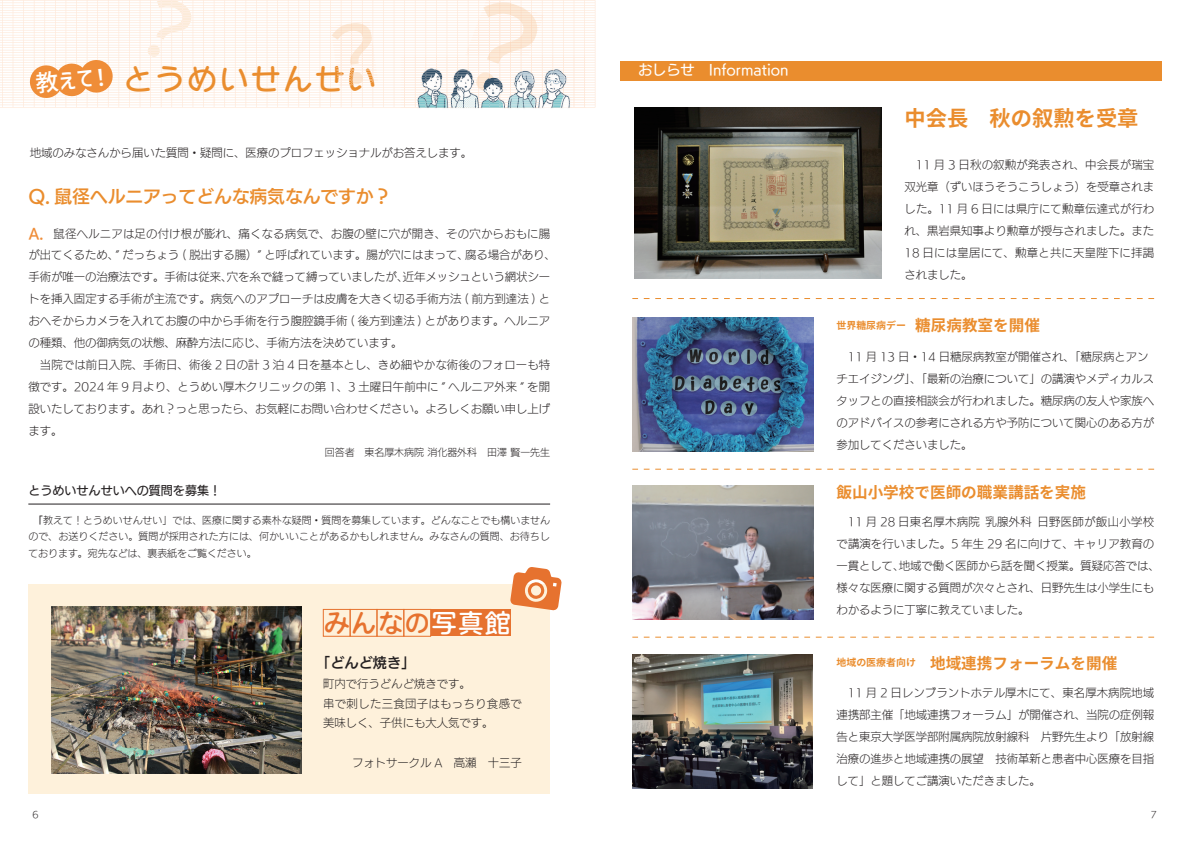
<style>
.page{position:relative;width:1191px;height:842px;background:#fff}
.page>*{position:absolute;margin:0;border:0;box-sizing:border-box;transform-origin:0 0}
.t1{font:31.9px "Wanpaku Rera 4";color:#ea8d2e}
.t2{font:26.9px "Mizolet";color:#e6722f}
.t3{font:23.1px "Corporate Logo Medium ver 2";color:#fff}
.t4{font:700 21.3px "Source Han Sans JP";color:#ea8d2e}
.t5{font:17.7px "UD Kakugo Large Pr 6 N DB";color:#ea8d2e}
.t6{font:700 15.6px "Source Han Sans JP";color:#ea8d2e}
.t7{font:14.2px "UD Kakugo Large Pr 6 N M";color:#fff}
.t8{font:14.2px "UD Kakugo Large Pr 6 N DB";color:#231f20}
.t9{font:12px "UD Kakugo Large Pr 6 N M";color:#231f20}
.t10{font:11.3px/22px "UD Kakugo Large Pr 6 N L";color:#231f20}
.t11{font:9.9px/16.3px "UD Kakugo Large Pr 6 N L";color:#231f20;text-align:justify}
.t12{font:9.2px "UD Kakugo Large Pr 6 N L";color:#231f20}
.s1{font-family:"UD Kakugo Large Pr 6 N DB";font-size:14.2px;color:#ef8d38}
.s2{font-family:"UD Kakugo Large Pr 6 N M"}
.s3{color:#fff}
.s4{font-size:9.9px}
</style>
<div class="page">
<div style="left:28px;top:584px;width:522px;height:210px;background:#fef1db"></div>
<svg style="left:0;top:0;width:595px;height:108px"></svg>
<hr style="left:28px;top:504px;width:522px;height:1px;background:#231f20">
<svg style="left:29px;top:59px;width:84px;height:40px"></svg>
<img style="left:400px;top:55px;width:185px;height:53px">
<div style="left:620px;top:61px;width:541px;height:20px;background:#ea8d2e"></div>
<img style="left:634px;top:108px;width:248px;height:170px">
<svg style="left:632px;top:298px;width:522px;height:1px"></svg>
<img style="left:52px;top:607px;width:249px;height:166px">
<img style="left:632px;top:485px;width:182px;height:134px">
<img style="left:632px;top:317px;width:182px;height:134px">
<img style="left:632px;top:655px;width:181px;height:133px">
<svg style="left:632px;top:469px;width:522px;height:1px"></svg>
<svg style="left:632px;top:637px;width:522px;height:1px"></svg>
<svg style="left:510px;top:567px;width:51px;height:43px"></svg>
<div style="left:323px;top:609px;width:27px;height:27px;border:1px solid #e6722f"></div>
<div style="left:350px;top:609px;width:27px;height:27px;border:1px solid #e6722f"></div>
<div style="left:377px;top:609px;width:27px;height:27px;border:1px solid #e6722f"></div>
<div style="left:403px;top:609px;width:28px;height:27px;border:1px solid #e6722f"></div>
<div style="left:430px;top:609px;width:27px;height:27px;background:#e6722f"></div>
<div style="left:457px;top:609px;width:27px;height:27px;background:#e6722f"></div>
<div style="left:484px;top:609px;width:27px;height:27px;background:#e6722f"></div>
<svg style="left:134px;top:0;width:63px;height:65px"></svg>
<svg style="left:330px;top:20px;width:48px;height:67px"></svg>
<svg style="left:456px;top:0;width:88px;height:101px"></svg>
<h3 class="t3" style="left:34px;top:68px;width:78px;rotate:-6deg">教えて！</h3>
<h1 class="t1" style="left:122px;top:63px;width:257px">とうめいせんせい</h1>
<p class="t10" style="left:30px;top:142px;width:444px">地域のみなさんから届いた質問・疑問に、医療のプロフェッショナルがお答えします。</p>
<h3 class="t5" style="left:28px;top:186px;width:364px">Q. 鼠径ヘルニアってどんな病気なんですか？</h3>
<p class="t10" style="left:28px;top:223px;width:529px"><span class="s1">A.</span> 鼠径ヘルニアは足の付け根が膨れ、痛くなる病気で、お腹の壁に穴が開き、その穴からおもに腸が出てくるため、” だっちょう ( 脱出する腸）” と呼ばれています。腸が穴にはまって、腐る場合があり、手術が唯一の治療法です。手術は従来、穴を糸で縫って縛っていましたが、近年メッシュという網状シートを挿入固定する手術が主流です。病気へのアプローチは皮膚を大きく切る手術方法 ( 前方到達法 ) とおへそからカメラを入れてお腹の中から手術を行う腹腔鏡手術 ( 後方到達法 ) とがあります。ヘルニアの種類、他の御病気の状態、麻酔方法に応じ、手術方法を決めています。<br>　当院では前日入院、手術日、術後 2 日の計 3 泊 4 日を基本とし、きめ細やかな術後のフォローも特徴です。2024 年 9 月より、とうめい厚木クリニックの第 1、3 土曜日午前中に ” ヘルニア外来 ” を開設いたしております。あれ？っと思ったら、お気軽にお問い合わせください。よろしくお願い申し上げます。</p>
<p class="t11" style="left:325px;top:444px;width:227px">回答者　東名厚木病院 消化器外科　田澤 賢一先生</p>
<p class="t9" style="left:28px;top:484px;width:194px">とうめいせんせいへの質問を募集！</p>
<p class="t11" style="left:28px;top:512px;width:523px"><span class="s2">　「</span>教えて！とうめいせんせい」では、医療に関する素朴な疑問・質問を募集しています。どんなことでも構いませんので、お送りください。質問が採用された方には、何かいいことがあるかもしれません。みなさんの質問、お待ちしております。宛先などは、裏表紙をご覧ください。</p>
<h2 class="t2" style="left:323px;top:609px;width:189px">みんなの<span class="s3">写真館</span></h2>
<p class="t8" style="left:316px;top:655px;width:101px">「どんど焼き」</p>
<p class="t10" style="left:323px;top:674px;width:200px;line-height:19.8px">町内で行うどんど焼きです。<br>串で刺した三食団子はもっちり食感で美味しく、子供にも大人気です。</p>
<p class="t10" style="left:352px;top:752px;width:171px">フォトサークル A　高瀬　十三子</p>
<p class="t7" style="left:638px;top:62px;width:152px">おしらせ　Information</p>
<h3 class="t4" style="left:904px;top:107px;width:235px">中会長　秋の叙勲を受章</h3>
<p class="t10" style="left:904px;top:154px;width:251px;text-align:justify">　11 月 3 日秋の叙勲が発表され、中会長が瑞宝双光章（ずいほうそうこうしょう）を受章されました。11 月 6 日には県庁にて勲章伝達式が行われ、黒岩県知事より勲章が授与されました。また18 日には皇居にて、勲章と共に天皇陛下に拝謁されました。</p>
<h3 class="t6" style="left:836px;top:317px;width:205px"><span class="s4">世界糖尿病デー</span> 糖尿病教室を開催</h3>
<p class="t10" style="left:836px;top:346px;width:319px">　11 月 13 日・14 日糖尿病教室が開催され、「糖尿病とアンチエイジング」、「最新の治療について」の講演やメディカルスタッフとの直接相談会が行われました。糖尿病の友人や家族へのアドバイスの参考にされる方や予防について関心のある方が参加してくださいました。</p>
<h3 class="t6" style="left:836px;top:483px;width:251px">飯山小学校で医師の職業講話を実施</h3>
<p class="t10" style="left:836px;top:511px;width:325px">　11 月 28 日東名厚木病院 乳腺外科 日野医師が飯山小学校で講演を行いました。5 年生 29 名に向けて、キャリア教育の一貫として、地域で働く医師から話を聞く授業。質疑応答では、様々な医療に関する質問が次々とされ、日野先生は小学生にもわかるように丁寧に教えていました。</p>
<h3 class="t6" style="left:836px;top:654px;width:282px"><span class="s4">地域の医療者向け</span> 地域連携フォーラムを開催</h3>
<p class="t10" style="left:836px;top:682px;width:319px;text-align:justify">　11 月 2 日レンブラントホテル厚木にて、東名厚木病院地域連携部主催「地域連携フォーラム」が開催され、当院の症例報告と東京大学医学部附属病院放射線科　片野先生より「放射線治療の進歩と地域連携の展望　技術革新と患者中心医療を目指して」と題してご講演いただきました。</p>
<p class="t12" style="left:33px;top:809px;width:8px">6</p>
<p class="t12" style="left:1150px;top:809px;width:8px">7</p>
</div>
